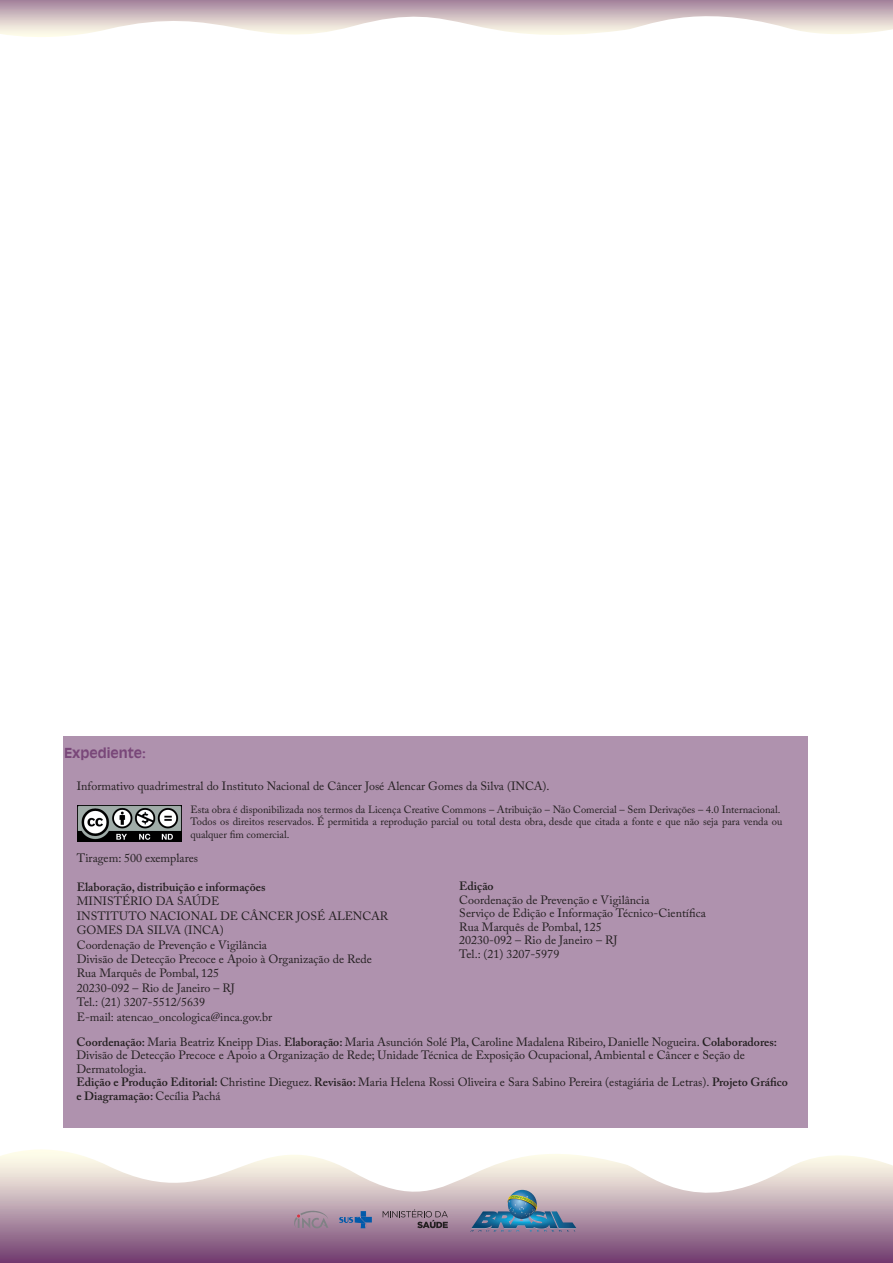
<style>
.page{position:relative;width:893px;height:1263px;background:#fff}
.page>*{position:absolute;margin:0;border:0;box-sizing:border-box;transform-origin:0 0}
.t1{font:700 13.5px "Decade S Si";color:#794779}
.t2{font:12px/14.4px "Adobe Caslon Pro";color:#231f20}
.t3{font:600 12px "Adobe Caslon Pro";color:#231f20}
.t4{font:10.5px/12.6px "Adobe Caslon Pro";color:#231f20}
.s1{font-weight:600}
</style>
<div class="page">
<svg style="left:0;top:0;width:893px;height:37px"></svg>
<div style="left:64px;top:736px;width:744px;height:392px;background:#af92ae"></div>
<svg style="left:0;top:1149px;width:893px;height:114px"></svg>
<svg style="left:383px;top:1209px;width:65px;height:19px"></svg>
<svg style="left:294px;top:1209px;width:34px;height:19px"></svg>
<svg style="left:339px;top:1211px;width:33px;height:17px"></svg>
<svg style="left:508px;top:1190px;width:29px;height:29px"></svg>
<svg style="left:470px;top:1195px;width:106px;height:36px"></svg>
<img style="left:77px;top:805px;width:105px;height:36px">
<p class="t1" style="left:64px;top:744px;width:83px">Expediente:</p>
<p class="t2" style="left:77px;top:779px;width:474px">Informativo quadrimestral do Instituto Nacional de Câncer José Alencar Gomes da Silva (INCA).</p>
<p class="t4" style="left:190px;top:803px;width:593px">Esta obra é disponibilizada nos termos da Licença Creative Commons – Atribuição – Não Comercial – Sem Derivações – 4.0 Internacional.<br>Todos os direitos reservados. É permitida a reprodução parcial ou total desta obra, desde que citada a fonte e que não seja para venda ou qualquer fim comercial.</p>
<p class="t2" style="left:77px;top:851px;width:123px">Tiragem: 500 exemplares</p>
<p class="t3" style="left:77px;top:880px;width:190px">Elaboração, distribuição e informações</p>
<p class="t2" style="left:77px;top:894px;width:313px">MINISTÉRIO DA SAÚDE<br>INSTITUTO NACIONAL DE CÂNCER JOSÉ ALENCAR GOMES DA SILVA (INCA)<br>Coordenação de Prevenção e Vigilância<br>Divisão de Detecção Precoce e Apoio à Organização de Rede Rua Marquês de Pombal, 125<br>20230-092 – Rio de Janeiro – RJ<br>Tel.: (21) 3207-5512/5639<br>E-mail: atencao_oncologica@inca.gov.br</p>
<p class="t3" style="left:459px;top:879px;width:36px">Edição</p>
<p class="t2" style="left:459px;top:893px;width:248px;line-height:13.5px">Coordenação de Prevenção e Vigilância<br>Serviço de Edição e Informação Técnico-Científica Rua Marquês de Pombal, 125<br>20230-092 – Rio de Janeiro – RJ<br>Tel.: (21) 3207-5979</p>
<p class="t2" style="left:77px;top:1035px;width:713px;line-height:13.5px"><span class="s1">Coordenação:</span> Maria Beatriz Kneipp Dias. <span class="s1">Elaboração:</span> Maria Asunción Solé Pla, Caroline Madalena Ribeiro, Danielle Nogueira. <span class="s1">Colaboradores:<br></span>Divisão de Detecção Precoce e Apoio a Organização de Rede; Unidade Técnica de Exposição Ocupacional, Ambiental e Câncer e Seção de Dermatologia.<br><span class="s1">Edição e Produção Editorial:</span> Christine Dieguez. <span class="s1">Revisão:</span> Maria Helena Rossi Oliveira e Sara Sabino Pereira (estagiária de Letras). <span class="s1">Projeto Gráfico e Diagramação:</span> Cecília Pachá</p>
</div>
